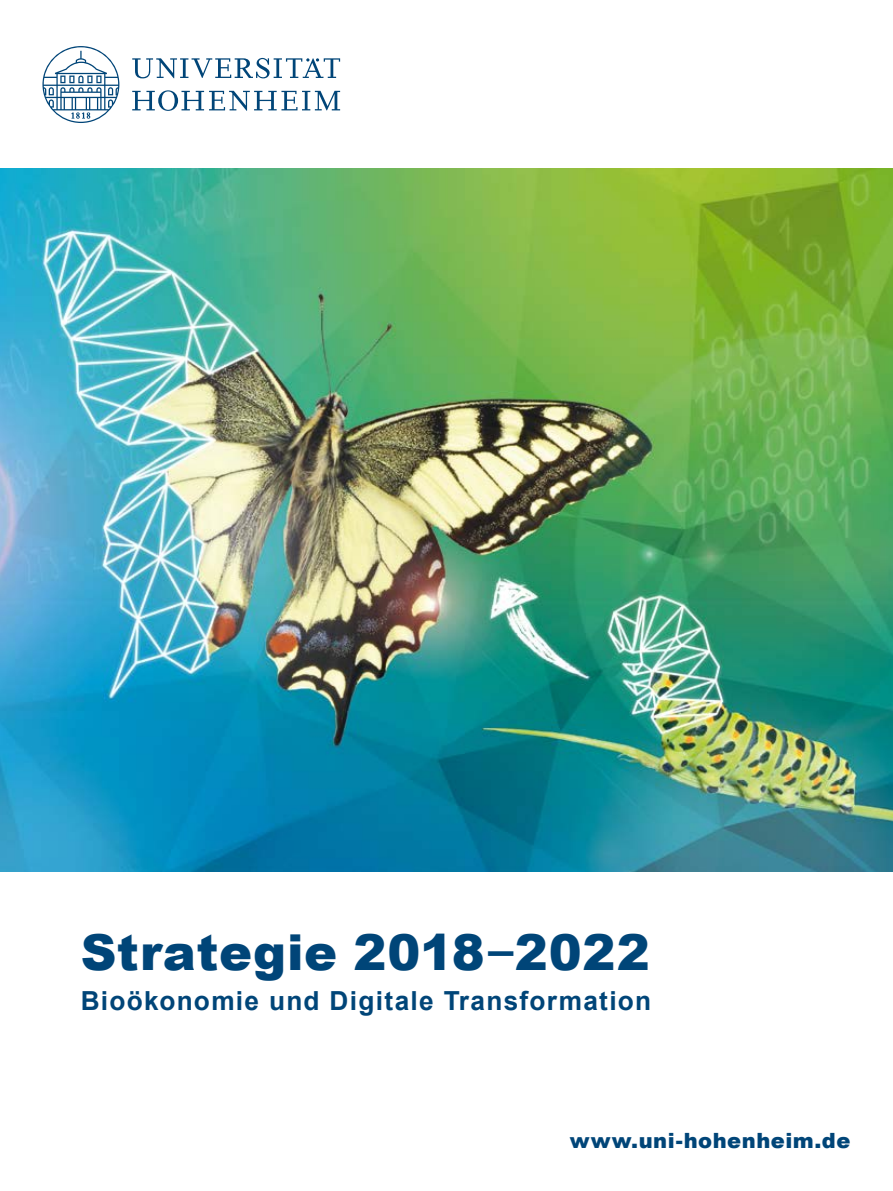
<style>
.page{position:relative;width:893px;height:1191px;background:#fff}
.page>*{position:absolute;margin:0;border:0;box-sizing:border-box;transform-origin:0 0}
.t1{font:900 49.5px "Arial";letter-spacing:.015em;color:#004578}
.t2{font:700 26.25px "Arial";letter-spacing:.05em;color:#004578}
.t3{font:900 21px "Arial";letter-spacing:.025em;color:#004578}
</style>
<div class="page">
<svg style="left:42px;top:46px;width:298px;height:77px"></svg>
<img style="left:0;top:168px;width:893px;height:704px">
<h1 class="t1" style="left:81px;top:916px;width:570px">Strategie 2018–2022</h1>
<p class="t2" style="left:81px;top:983px;width:572px">Bioökonomie und Digitale Transformation</p>
<p class="t3" style="left:570px;top:1125px;width:282px">www.uni-hohenheim.de</p>
</div>
